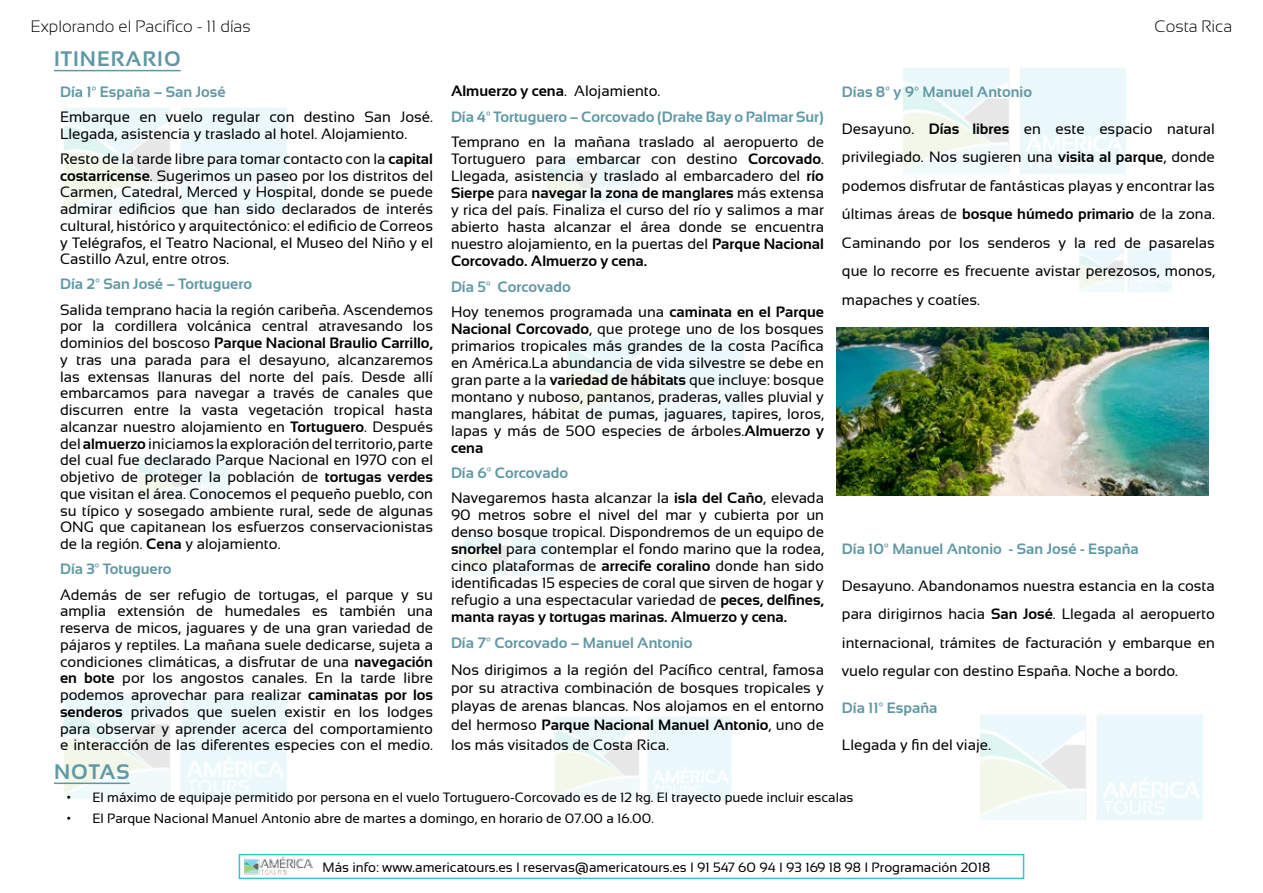
<style>
.page{position:relative;width:1263px;height:893px;background:#fff}
.page>*{position:absolute;margin:0;border:0;box-sizing:border-box;transform-origin:0 0}
.t1{font:700 21px "Sansation";letter-spacing:.05em;color:#5f98a5}
.t2{font:300 16.5px "Sansation";color:#000}
.t3{font:15px/16.8px "Sansation";color:#000;text-align:justify}
.t4{font:700 15px/25.5px "Sansation";color:#5f98a5}
.t5{font:13.5px "Sansation";color:#000}
.s1{font-weight:700}
.s2{color:#000}
.s3{font-weight:400;color:#000}
.s4{font-weight:700;color:#5f98a5}
</style>
<div class="page">
<img style="left:64px;top:108px;width:223px;height:106px">
<img style="left:56px;top:694px;width:231px;height:105px">
<img style="left:903px;top:68px;width:223px;height:106px">
<img style="left:568px;top:337px;width:176px;height:83px">
<img style="left:941px;top:495px;width:188px;height:1px">
<img style="left:555px;top:717px;width:176px;height:84px">
<img style="left:1079px;top:248px;width:92px;height:44px">
<img style="left:546px;top:158px;width:92px;height:44px">
<img style="left:463px;top:533px;width:92px;height:43px">
<img style="left:138px;top:456px;width:92px;height:44px">
<img style="left:980px;top:715px;width:223px;height:105px">
<hr style="left:54px;top:70px;width:127px;height:1px;background:#5f98a5">
<img style="left:244px;top:857px;width:69px;height:18px">
<div style="left:239px;top:854px;width:785px;height:25px;border:2px solid #00b8c5"></div>
<hr style="left:54px;top:782px;width:76px;height:2px;background:#5f98a5">
<img style="left:837px;top:327px;width:371px;height:168px">
<p class="t2" style="left:31px;top:17px;width:221px">Explorando el Pacifíco - 11 días</p>
<p class="t2" style="left:1154px;top:17px;width:79px">Costa Rica</p>
<h1 class="t1" style="left:54px;top:47px;width:128px">ITINERARIO</h1>
<p class="t4" style="left:60px;top:79px;width:167px">Día 1º España – San José</p>
<p class="t3" style="left:60px;top:108px;width:374px">Embarque en vuelo regular con destino San José.<br>Llegada, asistencia y traslado al hotel. Alojamiento.</p>
<p class="t3" style="left:60px;top:150px;width:374px">Resto de la tarde libre para tomar contacto con la <span class="s1">capital costarricense</span>. Sugerimos un paseo por los distritos del Carmen, Catedral, Merced y Hospital, donde se puede admirar edificios que han sido declarados de interés cultural, histórico y arquitectónico: el edificio de Correos y Telégrafos, el Teatro Nacional, el Museo del Niño y el Castillo Azul, entre otros.</p>
<p class="t4" style="left:60px;top:272px;width:193px">Día 2º San José – Tortuguero</p>
<p class="t3" style="left:60px;top:301px;width:374px">Salida temprano hacia la región caribeña. Ascendemos por la cordillera volcánica central atravesando los dominios del boscoso <span class="s1">Parque Nacional Braulio Carrillo, </span>y tras una parada para el desayuno, alcanzaremos las extensas llanuras del norte del país. Desde allí embarcamos para navegar a través de canales que discurren entre la vasta vegetación tropical hasta alcanzar nuestro alojamiento en <span class="s1">Tortuguero</span>. Después del <span class="s1">almuerzo</span> iniciamos la exploración del territorio, parte del cual fue declarado Parque Nacional en 1970 con el objetivo de proteger la población de <span class="s1">tortugas verdes </span>que visitan el área. Conocemos el pequeño pueblo, con su típico y sosegado ambiente rural, sede de algunas ONG que capitanean los esfuerzos conservacionistas de la región. <span class="s1">Cena</span> y alojamiento.</p>
<p class="t4" style="left:60px;top:556px;width:113px">Día 3º Totuguero</p>
<p class="t3" style="left:60px;top:586px;width:374px">Además de ser refugio de tortugas, el parque y su amplia extensión de humedales es también una reserva de micos, jaguares y de una gran variedad de pájaros y reptiles. La mañana suele dedicarse, sujeta a condiciones climáticas, a disfrutar de una <span class="s1">navegación en bote</span> por los angostos canales. En la tarde libre podemos aprovechar para realizar <span class="s1">caminatas por los senderos</span> privados que suelen existir en los lodges para observar y aprender acerca del comportamiento e interacción de las diferentes especies con el medio.</p>
<p class="t4" style="left:842px;top:79px;width:192px">Días 8º y 9º Manuel Antonio</p>
<p class="t3" style="left:842px;top:114px;width:374px;line-height:28.5px">Desayuno. <span class="s1">Días libres</span> en este espacio natural privilegiado. Nos sugieren una <span class="s1">visita al parque</span>, donde podemos disfrutar de fantásticas playas y encontrar las últimas áreas de <span class="s1">bosque húmedo primario</span> de la zona.<br>Caminando por los senderos y la red de pasarelas que lo recorre es frecuente avistar perezosos, monos, mapaches y coatíes.</p>
<p class="t4" style="left:451px;top:79px;width:374px"><span class="s2">Almuerzo y cena</span><span class="s3">. Alojamiento.<br></span>Día 4º Tortuguero – Corcovado (Drake Bay o Palmar Sur)</p>
<p class="t3" style="left:451px;top:134px;width:374px">Temprano en la mañana traslado al aeropuerto de Tortuguero para embarcar con destino <span class="s1">Corcovado</span>.<br>Llegada, asistencia y traslado al embarcadero del <span class="s1">río Sierpe</span> para <span class="s1">navegar la zona de manglares</span> más extensa y rica del país. Finaliza el curso del río y salimos a mar abierto hasta alcanzar el área donde se encuentra nuestro alojamiento, en la puertas del <span class="s1">Parque Nacional Corcovado. Almuerzo y cena.</span></p>
<p class="t3" style="left:451px;top:274px;width:374px;line-height:25.5px"><span class="s4">Día 5º Corcovado<br></span>Hoy tenemos programada una <span class="s1">caminata en el Parque</span></p>
<p class="t3" style="left:451px;top:320px;width:374px"><span class="s1">Nacional Corcovado</span>, que protege uno de los bosques primarios tropicales más grandes de la costa Pacífica en América.La abundancia de vida silvestre se debe en gran parte a la <span class="s1">variedad de hábitats</span> que incluye: bosque montano y nuboso, pantanos, praderas, valles pluvial y manglares, hábitat de pumas, jaguares, tapires, loros, lapas y más de 500 especies de árboles.<span class="s1">Almuerzo y cena</span></p>
<p class="t3" style="left:451px;top:460px;width:374px;line-height:25.5px"><span class="s4">Día 6º Corcovado<br></span>Navegaremos hasta alcanzar la <span class="s1">isla del Caño</span>, elevada</p>
<p class="t3" style="left:451px;top:507px;width:374px">90 metros sobre el nivel del mar y cubierta por un denso bosque tropical. Dispondremos de un equipo de <span class="s1">snorkel</span> para contemplar el fondo marino que la rodea, cinco plataformas de <span class="s1">arrecife coralino</span> donde han sido identificadas 15 especies de coral que sirven de hogar y refugio a una espectacular variedad de <span class="s1">peces, delfines, manta rayas y tortugas marinas. Almuerzo y cena.</span></p>
<p class="t4" style="left:451px;top:630px;width:243px">Día 7º Corcovado – Manuel Antonio</p>
<p class="t3" style="left:451px;top:660px;width:374px;line-height:18.5px">Nos dirigimos a la región del Pacífico central, famosa por su atractiva combinación de bosques tropicales y playas de arenas blancas. Nos alojamos en el entorno del hermoso <span class="s1">Parque Nacional Manuel Antonio</span>, uno de</p>
<p class="t3" style="left:451px;top:737px;width:219px">los más visitados de Costa Rica.</p>
<p class="t4" style="left:842px;top:536px;width:298px">Día 10º Manuel Antonio - San José - España</p>
<p class="t3" style="left:842px;top:571px;width:374px;line-height:28.5px">Desayuno. Abandonamos nuestra estancia en la costa para dirigirnos hacia <span class="s1">San José</span>. Llegada al aeropuerto internacional, trámites de facturación y embarque en vuelo regular con destino España. Noche a bordo.</p>
<p class="t4" style="left:842px;top:695px;width:97px">Día 11º España</p>
<p class="t3" style="left:842px;top:737px;width:151px">Llegada y fin del viaje.</p>
<h1 class="t1" style="left:54px;top:760px;width:77px">NOTAS</h1>
<p class="t5" style="left:67px;top:790px;width:788px">• El máximo de equipaje permitido por persona en el vuelo Tortuguero-Corcovado es de 12 kg. El trayecto puede incluir escalas</p>
<p class="t5" style="left:67px;top:810px;width:588px">• El Parque Nacional Manuel Antonio abre de martes a domingo, en horario de 07.00 a 16.00.</p>
<p class="t5" style="left:323px;top:860px;width:669px">Más info: www.americatours.es I reservas@americatours.es I 91 547 60 94 I 93 169 18 98 I Programación 2018</p>
</div>
